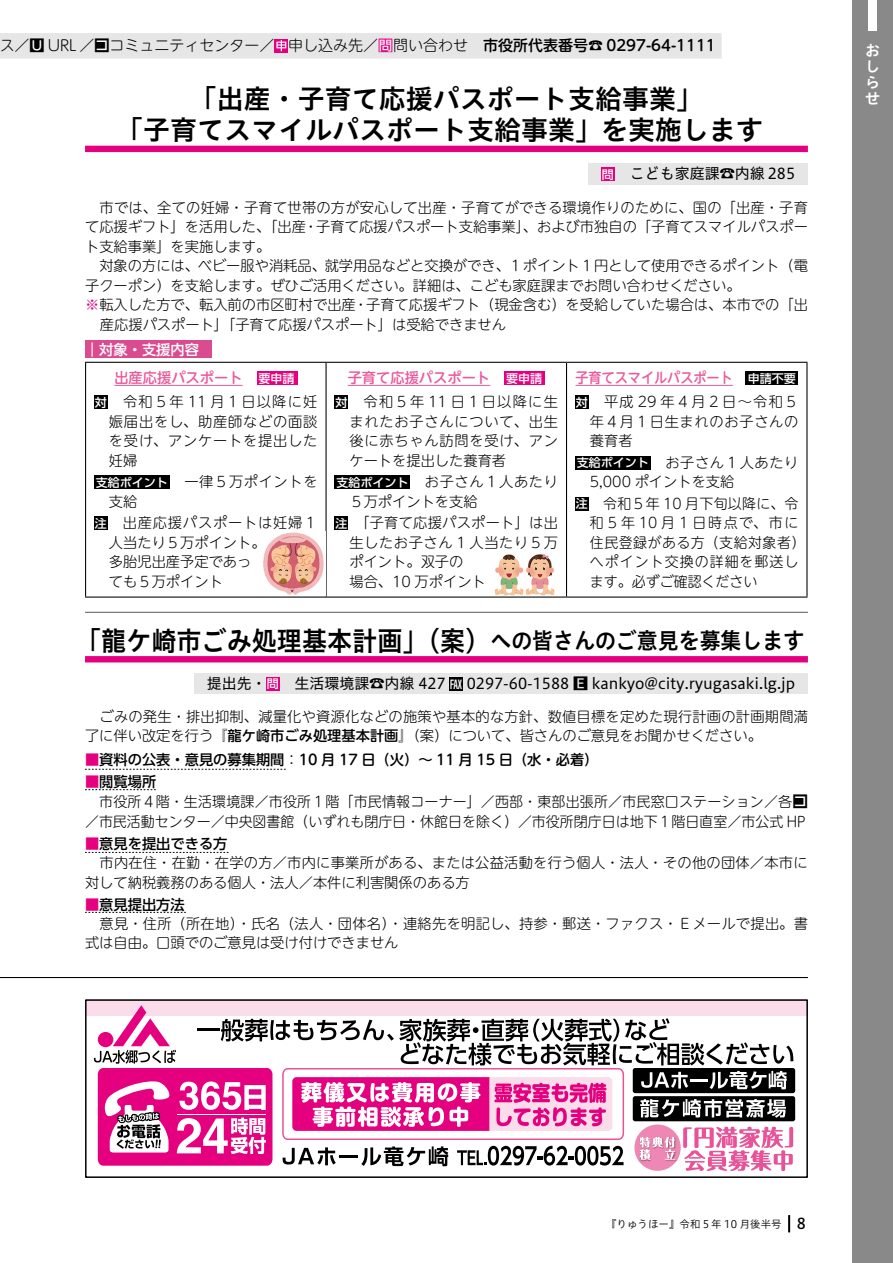
<style>
.page{position:relative;width:893px;height:1263px;background:#fff}
.page>*{position:absolute;margin:0;border:0;box-sizing:border-box;transform-origin:0 0}
.t1{font:27px/31.5px "Hiragino UD Sans Std W6";color:#000;text-align:center}
.t2{font:27px "Hiragino UD Sans Std W6";color:#000;scale:.93 1}
.t3{font:15px "Hiragino UD Sans Std W4";color:#000}
.t4{font:300 15px "UD Shin M Go Pro";color:#000;scale:.96 1}
.t5{font:15px/15.8px "Hiragino UD Sans Std W6";color:#fff;text-align:justify}
.t6{font:300 14.25px/19.5px "UD Shin M Go Pro";color:#000}
.t7{font:300 14.25px/19.5px "UD Shin M Go Pro";letter-spacing:.02em;color:#000}
.t8{font:300 14.25px/23.7px "UD Shin M Go Pro";letter-spacing:.085em;color:#000;text-align:center}
.t9{font:300 14.25px/19.5px "UD Shin M Go Pro";letter-spacing:.035em;color:#000}
.t10{font:500 14.25px "UD Shin M Go Pro";color:#000}
.t11{font:500 14.25px "UD Shin Go Pro";color:#000}
.t12{font:300 14.25px/19.5px "UD Shin M Go Pro";letter-spacing:.045em;color:#000}
.t13{font:300 14.25px/19.5px "UD Shin M Go Pro";letter-spacing:.05em;color:#000}
.t14{font:500 14.25px "UD Shin Go Pro";color:#fff}
.t15{font:10.5px "Hiragino UD Sans Std W3";color:#000}
.s1{color:#fff}
.s2{font-family:"UD Shin Go Pro";font-weight:500}
.s3{font-family:"UD Shin Go Pro";font-weight:500;font-size:14.85px;color:#e4007f}
.s4{font-weight:500}
.s5{font-family:"UD Shin Go Pro";font-weight:500;font-size:11.85px;color:#fff}
.s6{font-family:"UD Shin Go Pro";font-weight:500;color:#e4007f}
.s7{font-weight:500;color:#e95b9c}
.s8{font-size:22.5px}
.s9{font-family:"UD Shin Go Pro";color:#e4007f}
.s10{font-family:"UD Shin Go Pro"}
.s11{font-weight:300}
.s12{color:#e4007f}
.s13{font-size:15px;color:#fff}
.s14{font-family:"UD Shin Go Pro";font-weight:500;font-size:15px}
.s15{font-family:"Hiragino UD Sans Std W5";font-size:18px}
.s16{font-family:"Hiragino UD Sans Std W5";font-size:15px}
</style>
<div class="page">
<div style="left:853px;top:0;width:40px;height:1263px;background:#898989"></div>
<div style="left:868px;top:0;width:9px;height:31px;background:#fff"></div>
<div style="left:0;top:33px;width:722px;height:26px;background:#e6e6e6"></div>
<svg style="left:275px;top:39px;width:13px;height:13px"></svg>
<svg style="left:276px;top:40px;width:10px;height:11px"></svg>
<div style="left:85px;top:1000px;width:723px;height:16px;background:#fadcea"></div>
<svg style="left:94px;top:1005px;width:699px;height:166px"></svg>
<div style="left:85px;top:999px;width:723px;height:179px;border:2px solid #000"></div>
<hr style="left:0;top:977px;width:808px;height:1px;background:#000">
<div style="left:85px;top:340px;width:126px;height:18px;background:#da4c8f"></div>
<div style="left:588px;top:163px;width:220px;height:21px;background:#e6e6e6"></div>
<div style="left:601px;top:167px;width:14px;height:14px;background:#e4007f"></div>
<div style="left:85px;top:146px;width:723px;height:6px;background:#e4007f"></div>
<hr style="left:85px;top:362px;width:241px;height:1px;background:#000">
<hr style="left:85px;top:363px;width:1px;height:233px;background:#000">
<hr style="left:326px;top:362px;width:240px;height:1px;background:#000">
<hr style="left:326px;top:363px;width:1px;height:233px;background:#000">
<hr style="left:566px;top:362px;width:241px;height:1px;background:#000">
<hr style="left:566px;top:363px;width:1px;height:233px;background:#000">
<hr style="left:806px;top:363px;width:1px;height:233px;background:#000">
<hr style="left:85px;top:596px;width:241px;height:2px;background:#000">
<hr style="left:326px;top:596px;width:240px;height:2px;background:#000">
<hr style="left:566px;top:596px;width:241px;height:2px;background:#000">
<hr style="left:114px;top:385px;width:129px;height:1px;background:#e95b9c">
<div style="left:257px;top:371px;width:40px;height:14px;background:#e4007f"></div>
<div style="left:94px;top:395px;width:14px;height:14px;background:#000"></div>
<div style="left:94px;top:475px;width:76px;height:14px;background:#000"></div>
<div style="left:94px;top:516px;width:14px;height:14px;background:#000"></div>
<hr style="left:348px;top:385px;width:142px;height:1px;background:#e95b9c">
<div style="left:504px;top:371px;width:41px;height:14px;background:#e4007f"></div>
<div style="left:335px;top:395px;width:13px;height:14px;background:#000"></div>
<div style="left:335px;top:475px;width:75px;height:14px;background:#000"></div>
<div style="left:335px;top:516px;width:13px;height:14px;background:#000"></div>
<hr style="left:575px;top:385px;width:158px;height:1px;background:#e95b9c">
<div style="left:746px;top:371px;width:52px;height:14px;background:#000"></div>
<div style="left:575px;top:395px;width:14px;height:14px;background:#000"></div>
<div style="left:575px;top:456px;width:75px;height:13px;background:#000"></div>
<div style="left:575px;top:497px;width:14px;height:14px;background:#000"></div>
<img style="left:263px;top:532px;width:61px;height:63px">
<img style="left:494px;top:554px;width:61px;height:41px">
<div style="left:194px;top:673px;width:614px;height:20px;background:#e6e6e6"></div>
<div style="left:266px;top:677px;width:14px;height:14px;background:#e4007f"></div>
<div style="left:449px;top:677px;width:14px;height:14px;background:#000"></div>
<svg style="left:85px;top:789px;width:71px;height:1px"></svg>
<svg style="left:85px;top:769px;width:201px;height:1px"></svg>
<svg style="left:85px;top:852px;width:144px;height:1px"></svg>
<div style="left:85px;top:656px;width:723px;height:6px;background:#e4007f"></div>
<svg style="left:85px;top:912px;width:101px;height:1px"></svg>
<hr style="left:85px;top:612px;width:723px;height:1px;background:#595757">
<p class="t4" style="left:0;top:33px;width:747px">ス／<span class="s1">■</span><span class="s2">U</span> URL ／<span class="s2">コ</span><span class="s1">■</span>コミュニティセンター／ 申し込み先／<span class="s1">■</span><span class="s3">問</span>問い合わせ <span class="s4">市役所代表番号☎ 0297-64-1111</span></p>
<h1 class="t1" style="left:116px;top:81px;width:649px">「出産・子育て応援パスポート支給事業」<br>「子育てスマイルパスポート支給事業」を実施します</h1>
<p class="t3" style="left:602px;top:162px;width:195px"><span class="s5">問</span> こども家庭課☎内線 285</p>
<p class="t6" style="left:85px;top:197px;width:724px">　市では、全ての妊婦・子育て世帯の方が安心して出産・子育てができる環境作りのために、国の「出産・子育</p>
<p class="t6" style="left:85px;top:217px;width:724px">て応援ギフト」を活用した、「出産・子育て応援パスポート支給事業」、および市独自の「子育てスマイルパスポー</p>
<p class="t6" style="left:85px;top:236px;width:187px">ト支給事業」を実施します。</p>
<p class="t6" style="left:85px;top:255px;width:724px">　対象の方には、ベビー服や消耗品、就学用品などと交換ができ、１ポイント１円として使用できるポイント（電</p>
<p class="t6" style="left:85px;top:275px;width:657px">子クーポン）を支給します。ぜひご活用ください。詳細は、こども家庭課までお問い合わせください。</p>
<p class="t6" style="left:85px;top:294px;width:724px"><span class="s6">※</span>転入した方で、転入前の市区町村で出産・子育て応援ギフト（現金含む）を受給していた場合は、本市での「出</p>
<p class="t6" style="left:100px;top:314px;width:408px">産応援パスポート」「子育て応援パスポート」は受給できません</p>
<p class="t8" style="left:95px;top:365px;width:224px"><span class="s7">出産応援パスポート</span> <span class="s5">要申請<br>対</span>　令和５年 11 月１日以降に妊</p>
<p class="t6" style="left:109px;top:411px;width:210px;text-align:justify">娠届出をし、助産師などの面談を受け、アンケートを提出した妊婦</p>
<p class="t12" style="left:109px;top:471px;width:210px;text-indent:-13px"><span class="s5">支給ポイント</span>　一律５万ポイントを支給</p>
<p class="t6" style="left:109px;top:512px;width:210px;text-indent:-14px"><span class="s5">注</span>　出産応援パスポートは妊婦１人当たり５万ポイント。<br>多胎児出産予定であっ<br>ても５万ポイント</p>
<p class="t14" style="left:85px;top:338px;width:130px">｜対象・支援内容　</p>
<p class="t8" style="left:575px;top:365px;width:224px;text-align:left"><span class="s7">子育てスマイルパスポート</span> <span class="s5">申請不要対</span>　平成 29 年４月２日～令和５</p>
<p class="t13" style="left:590px;top:411px;width:210px">年４月１日生まれのお子さんの養育者</p>
<p class="t7" style="left:590px;top:452px;width:210px;text-indent:-13px"><span class="s5">支給ポイント</span>　お子さん１人あたり<br>5,000 ポイントを支給</p>
<p class="t9" style="left:590px;top:493px;width:217px;text-indent:-14px"><span class="s5">注</span> 令和５年 10 月下旬以降に、令和５年 10 月１日時点で、市に住民登録がある方（支給対象者）へポイント交換の詳細を郵送します。必ずご確認ください</p>
<h1 class="t2" style="left:76px;top:620px;width:785px">「龍ケ崎市ごみ処理基本計画」（案）<span class="s8">への皆さんのご意見を募集します</span></h1>
<p class="t3" style="left:207px;top:672px;width:590px">提出先・<span class="s5">問</span> 生活環境課☎内線 427 <span class="s5">ＦＡＸ</span> 0297-60-1588 <span class="s2">E</span> kankyo@city.ryugasaki.lg.jp</p>
<p class="t6" style="left:85px;top:706px;width:724px">　ごみの発生・排出抑制、減量化や資源化などの施策や基本的な方針、数値目標を定めた現行計画の計画期間満了に伴い改定を行う『<span class="s4">龍ケ崎市ごみ処理基本計画</span>』（案）について、皆さんのご意見をお聞かせください。</p>
<p class="t10" style="left:85px;top:748px;width:515px"><span class="s9">■</span><span class="s10">資料の公表・意見の募集期間</span><span class="s11">：</span>10 月 17 日（火）～ 11 月 15 日（水・必着）</p>
<p class="t11" style="left:85px;top:770px;width:73px"><span class="s12">■</span>閲覧場所</p>
<p class="t6" style="left:85px;top:790px;width:724px;line-height:20.7px">　市役所４階・生活環境課／市役所１階「市民情報コーナー」／西部・東部出張所／市民窓口ステーション／各<span class="s13">■</span><span class="s14">コ</span>／市民活動センター／中央図書館（いずれも閉庁日・休館日を除く）／市役所閉庁日は地下１階日直室／市公式 HP</p>
<p class="t11" style="left:85px;top:832px;width:144px"><span class="s12">■</span>意見を提出できる方</p>
<p class="t6" style="left:85px;top:852px;width:724px">　市内在住・在勤・在学の方／市内に事業所がある、または公益活動を行う個人・法人・その他の団体／本市に対して納税義務のある個人・法人／本件に利害関係のある方</p>
<p class="t11" style="left:85px;top:892px;width:101px"><span class="s12">■</span>意見提出方法</p>
<p class="t7" style="left:85px;top:913px;width:724px">　意見・住所（所在地）・氏名（法人・団体名）・連絡先を明記し、持参・郵送・ファクス・Ｅメールで提出。書式は自由。口頭でのご意見は受け付けできません</p>
<p class="t8" style="left:335px;top:365px;width:224px"><span class="s7">子育て応援パスポート</span> <span class="s5">要申請<br>対</span>　令和５年 11 日１日以降に生</p>
<p class="t6" style="left:349px;top:411px;width:210px;text-align:justify">まれたお子さんについて、出生後に赤ちゃん訪問を受け、アンケートを提出した養育者</p>
<p class="t7" style="left:349px;top:471px;width:210px;text-indent:-13px"><span class="s5">支給ポイント</span>　お子さん１人あたり<br>５万ポイントを支給</p>
<p class="t6" style="left:349px;top:512px;width:210px;text-indent:-14px"><span class="s5">注</span>　「子育て応援パスポート」は出生したお子さん 1 人当たり５万ポイント。双子の<br>場合、10 万ポイント</p>
<p class="t5" style="left:865px;top:42px;width:16px">おしらせ</p>
<p class="t15" style="left:606px;top:1216px;width:201px">『りゅうほー』令和５年 10 月後半号<span class="s15">︱</span><span class="s16">8</span></p>
</div>
